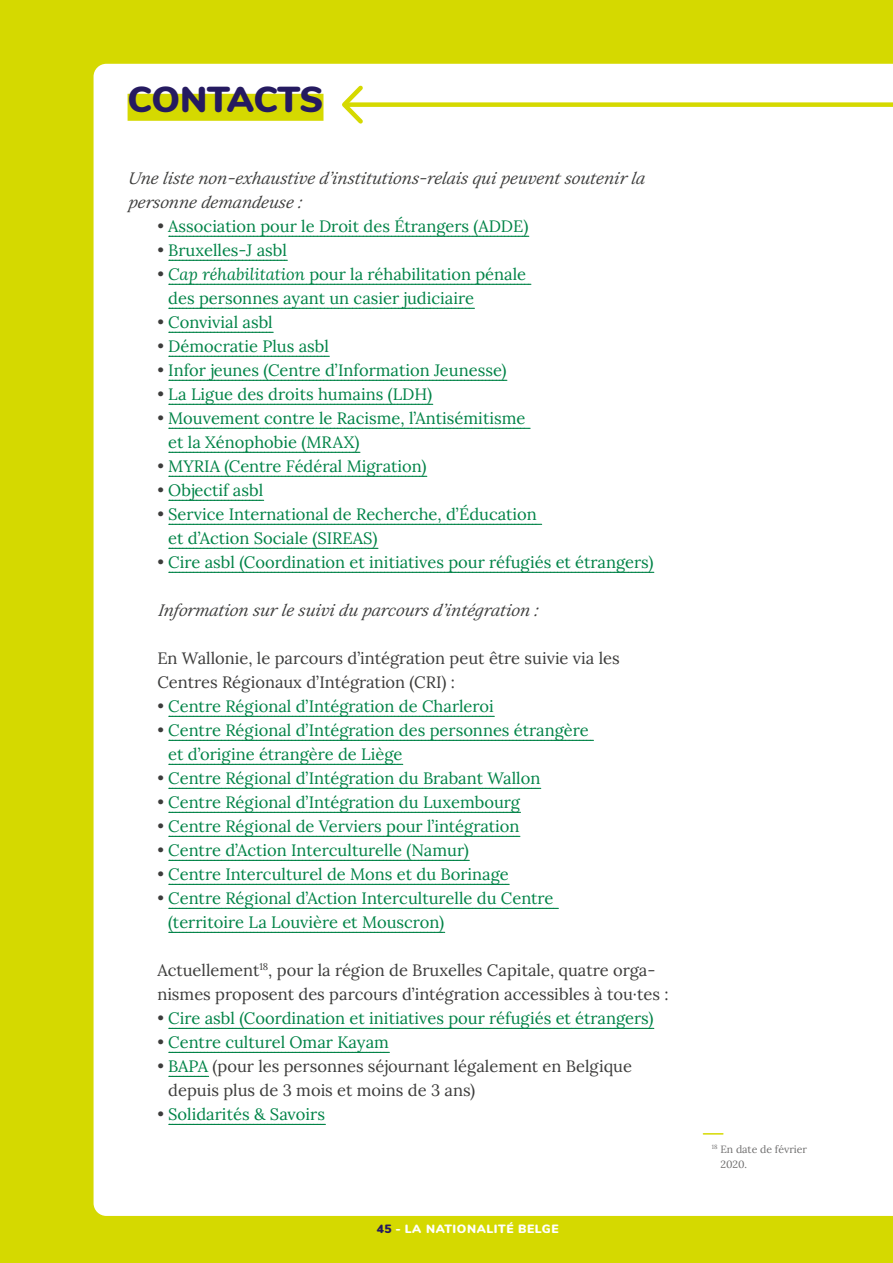
<style>
.page{position:relative;width:893px;height:1263px;background:#d5d900}
.page>*{position:absolute;margin:0;border:0;box-sizing:border-box;transform-origin:0 0}
.t1{font:900 36px "Nunito";letter-spacing:-.015em;color:#251a60}
.t2{font:16.5px/24px "Lora";color:#008347}
.t3{font:16.5px/24px "Lora";color:#3c3c3b}
.t4{font:italic 16.5px/24px "Lora";color:#3c3c3b}
.t5{font:900 12px "Nunito";letter-spacing:.05em;color:#fff}
.t6{font:10.5px/15px "Lora";color:#706f6f}
.s1{color:#3c3c3b}
.s2{font-style:italic}
.s3{color:#008347}
.s4{color:#251a60}
</style>
<div class="page">
<div style="left:94px;top:64px;width:799px;height:1152px;background:#fff"></div>
<div style="left:128px;top:94px;width:195px;height:27px;background:#d5d900"></div>
<svg style="left:169px;top:236px;width:360px;height:1px"></svg>
<svg style="left:169px;top:260px;width:118px;height:1px"></svg>
<svg style="left:169px;top:284px;width:362px;height:1px"></svg>
<svg style="left:169px;top:308px;width:305px;height:1px"></svg>
<svg style="left:169px;top:332px;width:104px;height:1px"></svg>
<svg style="left:169px;top:356px;width:160px;height:1px"></svg>
<svg style="left:169px;top:380px;width:338px;height:1px"></svg>
<svg style="left:169px;top:404px;width:264px;height:1px"></svg>
<svg style="left:169px;top:428px;width:361px;height:1px"></svg>
<svg style="left:169px;top:452px;width:191px;height:1px"></svg>
<svg style="left:169px;top:476px;width:258px;height:1px"></svg>
<svg style="left:169px;top:500px;width:95px;height:1px"></svg>
<svg style="left:169px;top:524px;width:373px;height:1px"></svg>
<svg style="left:169px;top:548px;width:209px;height:1px"></svg>
<svg style="left:169px;top:572px;width:485px;height:1px"></svg>
<svg style="left:169px;top:716px;width:325px;height:1px"></svg>
<svg style="left:169px;top:740px;width:424px;height:1px"></svg>
<svg style="left:169px;top:764px;width:234px;height:1px"></svg>
<svg style="left:169px;top:788px;width:372px;height:1px"></svg>
<svg style="left:169px;top:812px;width:351px;height:1px"></svg>
<svg style="left:169px;top:836px;width:351px;height:1px"></svg>
<svg style="left:169px;top:860px;width:300px;height:1px"></svg>
<svg style="left:169px;top:884px;width:340px;height:1px"></svg>
<svg style="left:169px;top:908px;width:389px;height:1px"></svg>
<svg style="left:169px;top:932px;width:276px;height:1px"></svg>
<svg style="left:169px;top:1028px;width:485px;height:1px"></svg>
<svg style="left:169px;top:1052px;width:220px;height:1px"></svg>
<svg style="left:169px;top:1076px;width:40px;height:1px"></svg>
<svg style="left:169px;top:1124px;width:156px;height:1px"></svg>
<div style="left:345px;top:102px;width:548px;height:5px;background:#d5d900"></div>
<svg style="left:338px;top:82px;width:29px;height:46px"></svg>
<svg style="left:703px;top:1133px;width:20px;height:1px"></svg>
<h1 class="t1" style="left:128px;top:73px;width:197px">CONTACTS</h1>
<p class="t4" style="left:128px;top:166px;width:524px">Unelistenon-exhaustived’institutions-relaisquipeuventsoutenirla personnedemandeuse:</p>
<p class="t2" style="left:157px;top:213px;width:373px"><span class="s1">•</span> Association pour le Droit des Étrangers (ADDE)</p>
<p class="t2" style="left:157px;top:237px;width:131px"><span class="s1">•</span> Bruxelles-J asbl</p>
<p class="t2" style="left:168px;top:261px;width:359px;text-indent:-11px"><span class="s1">•</span> <span class="s2">Cap réhabilitation</span> pour la réhabilitation pénale des personnes ayant un casier judiciaire</p>
<p class="t2" style="left:157px;top:309px;width:117px"><span class="s1">•</span> Convivial asbl</p>
<p class="t2" style="left:157px;top:333px;width:173px"><span class="s1">•</span> Démocratie Plus asbl</p>
<p class="t2" style="left:157px;top:357px;width:351px"><span class="s1">•</span> Infor jeunes (Centre d’Information Jeunesse)</p>
<p class="t2" style="left:157px;top:381px;width:276px"><span class="s1">•</span> La Ligue des droits humains (LDH)</p>
<p class="t2" style="left:168px;top:405px;width:359px;text-indent:-11px"><span class="s1">•</span> Mouvement contre le Racisme, l’Antisémitisme et la Xénophobie (MRAX)</p>
<p class="t2" style="left:157px;top:453px;width:271px"><span class="s1">•</span> MYRIA (Centre Fédéral Migration)</p>
<p class="t2" style="left:157px;top:477px;width:107px"><span class="s1">•</span> Objectif asbl</p>
<p class="t2" style="left:168px;top:501px;width:370px;text-indent:-11px"><span class="s1">•</span> Service International de Recherche, d’Éducation et d’Action Sociale (SIREAS)</p>
<p class="t2" style="left:157px;top:549px;width:498px"><span class="s1">•</span> Cire asbl (Coordination et initiatives pour réfugiés et étrangers)</p>
<p class="t4" style="left:157px;top:598px;width:388px">Informationsurlesuividuparcoursd’intégration:</p>
<p class="t3" style="left:157px;top:645px;width:464px">En Wallonie, le parcours d’intégration peut être suivie via les<br>Centres Régionaux d’Intégration (CRI) :</p>
<p class="t2" style="left:157px;top:693px;width:338px"><span class="s1">•</span> Centre Régional d’Intégration de Charleroi</p>
<p class="t2" style="left:168px;top:717px;width:422px;text-indent:-11px"><span class="s1">•</span> Centre Régional d’Intégration des personnes étrangère et d’origine étrangère de Liège</p>
<p class="t2" style="left:157px;top:765px;width:384px"><span class="s1">•</span> Centre Régional d’Intégration du Brabant Wallon</p>
<p class="t2" style="left:157px;top:789px;width:364px"><span class="s1">•</span> Centre Régional d’Intégration du Luxembourg</p>
<p class="t2" style="left:157px;top:813px;width:364px"><span class="s1">•</span> Centre Régional de Verviers pour l’intégration</p>
<p class="t2" style="left:157px;top:837px;width:313px"><span class="s1">•</span> Centre d’Action Interculturelle (Namur)</p>
<p class="t2" style="left:157px;top:861px;width:353px"><span class="s1">•</span> Centre Interculturel de Mons et du Borinage</p>
<p class="t2" style="left:168px;top:885px;width:387px;text-indent:-11px"><span class="s1">•</span> Centre Régional d’Action Interculturelle du Centre (territoire La Louvière et Mouscron)</p>
<p class="t3" style="left:157px;top:957px;width:513px">Actuellement<sup>18</sup>, pour la région de Bruxelles Capitale, quatre orga&shy;nismes proposent des parcours d’intégration accessibles à tou·tes :</p>
<p class="t2" style="left:157px;top:1005px;width:498px"><span class="s1">•</span> Cire asbl (Coordination et initiatives pour réfugiés et étrangers)</p>
<p class="t2" style="left:157px;top:1029px;width:233px"><span class="s1">•</span> Centre culturel Omar Kayam</p>
<p class="t3" style="left:168px;top:1053px;width:465px;text-indent:-11px">• <span class="s3">BAPA</span> (pour les personnes séjournant légalement en Belgique depuis plus de 3 mois et moins de 3 ans)</p>
<p class="t2" style="left:157px;top:1101px;width:169px"><span class="s1">•</span> Solidarités &amp; Savoirs</p>
<p class="t5" style="left:377px;top:1219px;width:183px"><span class="s4">45</span> - LA NATIONALITÉ BELGE</p>
<p class="t6" style="left:720px;top:1141px;width:88px;text-indent:-8px"><sup>18</sup> En date de février<br>2020.</p>
</div>
